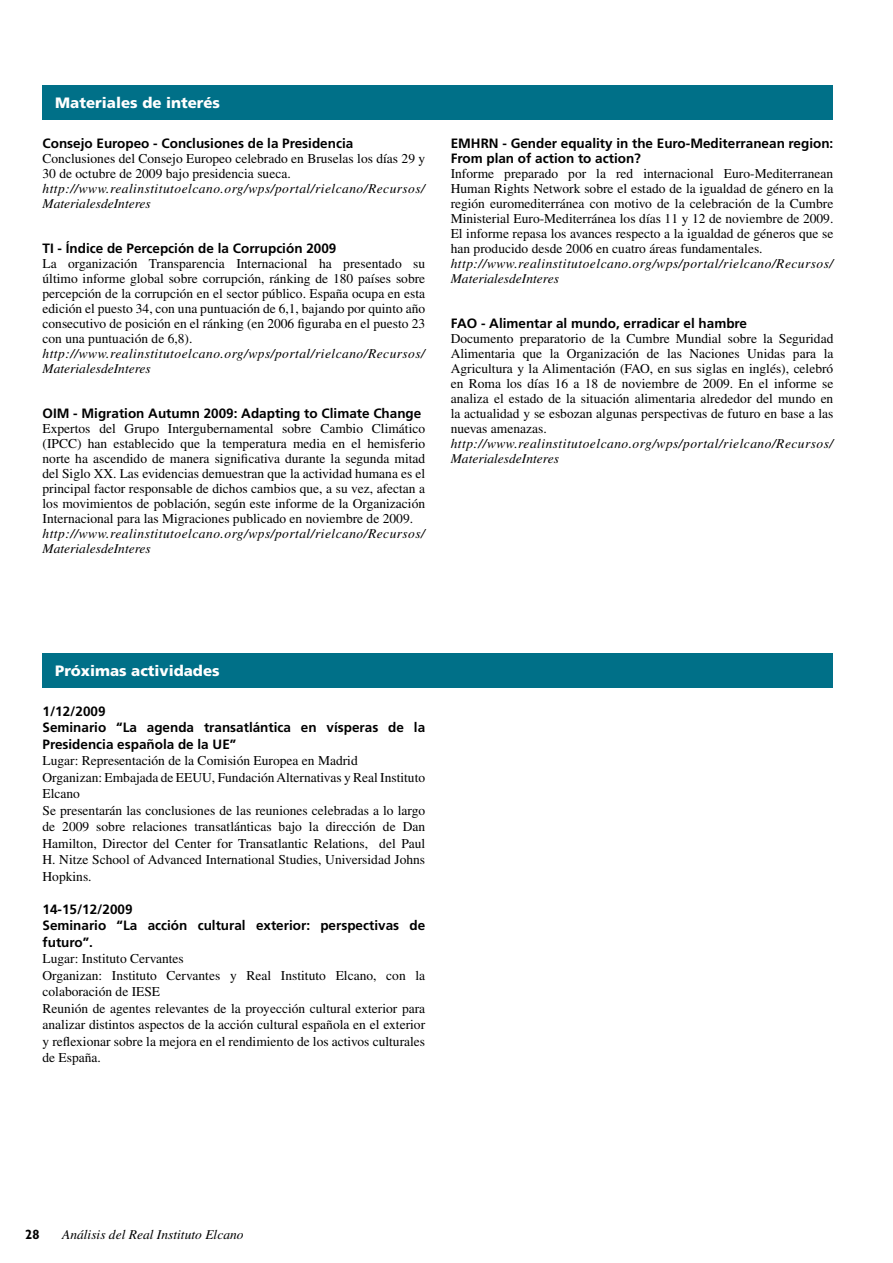
<style>
.page{position:relative;width:893px;height:1263px;background:#fff}
.page>*{position:absolute;margin:0;border:0;box-sizing:border-box;transform-origin:0 0}
.t1{font:900 15px "Frutiger LT Std";color:#fff}
.t2{font:13.5px/15px "Times LT Std";color:#000;text-align:justify}
.t3{font:italic 13.5px/15px "Times LT Std";letter-spacing:.035em;color:#000}
.t4{font:700 13.5px/16.5px "Frutiger LT Std";color:#000}
.t5{font:italic 13.5px "Times LT Std";color:#000}
.s1{font-family:"Gill Sans Std";font-weight:700;font-style:normal;font-stretch:condensed}
</style>
<div class="page">
<div style="left:43px;top:85px;width:790px;height:34px;background:#007088"></div>
<div style="left:43px;top:653px;width:790px;height:34px;background:#007088"></div>
<p class="t1" style="left:55px;top:93px;width:166px">Materiales de interés</p>
<p class="t4" style="left:43px;top:135px;width:312px">Consejo Europeo - Conclusiones de la Presidencia</p>
<p class="t2" style="left:43px;top:151px;width:384px">Conclusiones del Consejo Europeo celebrado en Bruselas los días 29 y<br>30 de octubre de 2009 bajo presidencia sueca.</p>
<p class="t3" style="left:43px;top:181px;width:384px">http://www.realinstitutoelcano.org/wps/portal/rielcano/Recursos/<br>MaterialesdeInteres</p>
<p class="t4" style="left:43px;top:240px;width:295px">TI - Índice de Percepción de la Corrupción 2009</p>
<p class="t2" style="left:43px;top:256px;width:384px">La organización Transparencia Internacional ha presentado su último informe global sobre corrupción, ránking de 180 países sobre percepción de la corrupción en el sector público. España ocupa en esta edición el puesto 34, con una puntuación de 6,1, bajando por quinto año consecutivo de posición en el ránking (en 2006 figuraba en el puesto 23 con una puntuación de 6,8).</p>
<p class="t3" style="left:43px;top:346px;width:384px">http://www.realinstitutoelcano.org/wps/portal/rielcano/Recursos/<br>MaterialesdeInteres</p>
<p class="t4" style="left:43px;top:405px;width:380px">OIM - Migration Autumn 2009: Adapting to Climate Change</p>
<p class="t2" style="left:43px;top:421px;width:384px">Expertos del Grupo Intergubernamental sobre Cambio Climático (IPCC) han establecido que la temperatura media en el hemisferio norte ha ascendido de manera significativa durante la segunda mitad del Siglo XX. Las evidencias demuestran que la actividad humana es el principal factor responsable de dichos cambios que, a su vez, afectan a los movimientos de población, según este informe de la Organización Internacional para las Migraciones publicado en noviembre de 2009.</p>
<p class="t3" style="left:43px;top:526px;width:384px">http://www.realinstitutoelcano.org/wps/portal/rielcano/Recursos/<br>MaterialesdeInteres</p>
<p class="t4" style="left:451px;top:136px;width:384px;line-height:15px">EMHRN - Gender equality in the Euro-Mediterranean region:<br>From plan of action to action?</p>
<p class="t2" style="left:451px;top:166px;width:384px">Informe preparado por la red internacional Euro-Mediterranean Human Rights Network sobre el estado de la igualdad de género en la región euromediterránea con motivo de la celebración de la Cumbre Ministerial Euro-Mediterránea los días 11 y 12 de noviembre de 2009.<br>El informe repasa los avances respecto a la igualdad de géneros que se han producido desde 2006 en cuatro áreas fundamentales.</p>
<p class="t3" style="left:451px;top:256px;width:384px">http://www.realinstitutoelcano.org/wps/portal/rielcano/Recursos/<br>MaterialesdeInteres</p>
<p class="t4" style="left:451px;top:315px;width:298px">FAO - Alimentar al mundo, erradicar el hambre</p>
<p class="t2" style="left:451px;top:331px;width:384px">Documento preparatorio de la Cumbre Mundial sobre la Seguridad Alimentaria que la Organización de las Naciones Unidas para la Agricultura y la Alimentación (FAO, en sus siglas en inglés), celebró en Roma los días 16 a 18 de noviembre de 2009. En el informe se analiza el estado de la situación alimentaria alrededor del mundo en la actualidad y se esbozan algunas perspectivas de futuro en base a las nuevas amenazas.</p>
<p class="t3" style="left:451px;top:436px;width:384px">http://www.realinstitutoelcano.org/wps/portal/rielcano/Recursos/<br>MaterialesdeInteres</p>
<p class="t1" style="left:55px;top:661px;width:166px">Próximas actividades</p>
<p class="t4" style="left:43px;top:703px;width:384px">1/12/2009<br>Seminario “La agenda transatlántica en vísperas de la<br>Presidencia española de la UE”</p>
<p class="t2" style="left:43px;top:752px;width:384px;line-height:16.5px;text-align:left">Lugar: Representación de la Comisión Europea en Madrid<br>Organizan: Embajada de EEUU, Fundación Alternativas y Real Instituto Elcano<br>Se presentarán las conclusiones de las reuniones celebradas a lo largo de 2009 sobre relaciones transatlánticas bajo la dirección de Dan Hamilton, Director del Center for Transatlantic Relations, del Paul H. Nitze School of Advanced International Studies, Universidad Johns Hopkins.</p>
<p class="t4" style="left:43px;top:901px;width:384px">14-15/12/2009<br>Seminario “La acción cultural exterior: perspectivas de futuro”.</p>
<p class="t2" style="left:43px;top:950px;width:384px;line-height:16.5px;text-align:left">Lugar: Instituto Cervantes<br>Organizan: Instituto Cervantes y Real Instituto Elcano, con la colaboración de IESE<br>Reunión de agentes relevantes de la proyección cultural exterior para analizar distintos aspectos de la acción cultural española en el exterior y reflexionar sobre la mejora en el rendimiento de los activos culturales de España.</p>
<p class="t5" style="left:26px;top:1227px;width:220px"><span class="s1">28</span> Análisis del Real Instituto Elcano</p>
</div>
